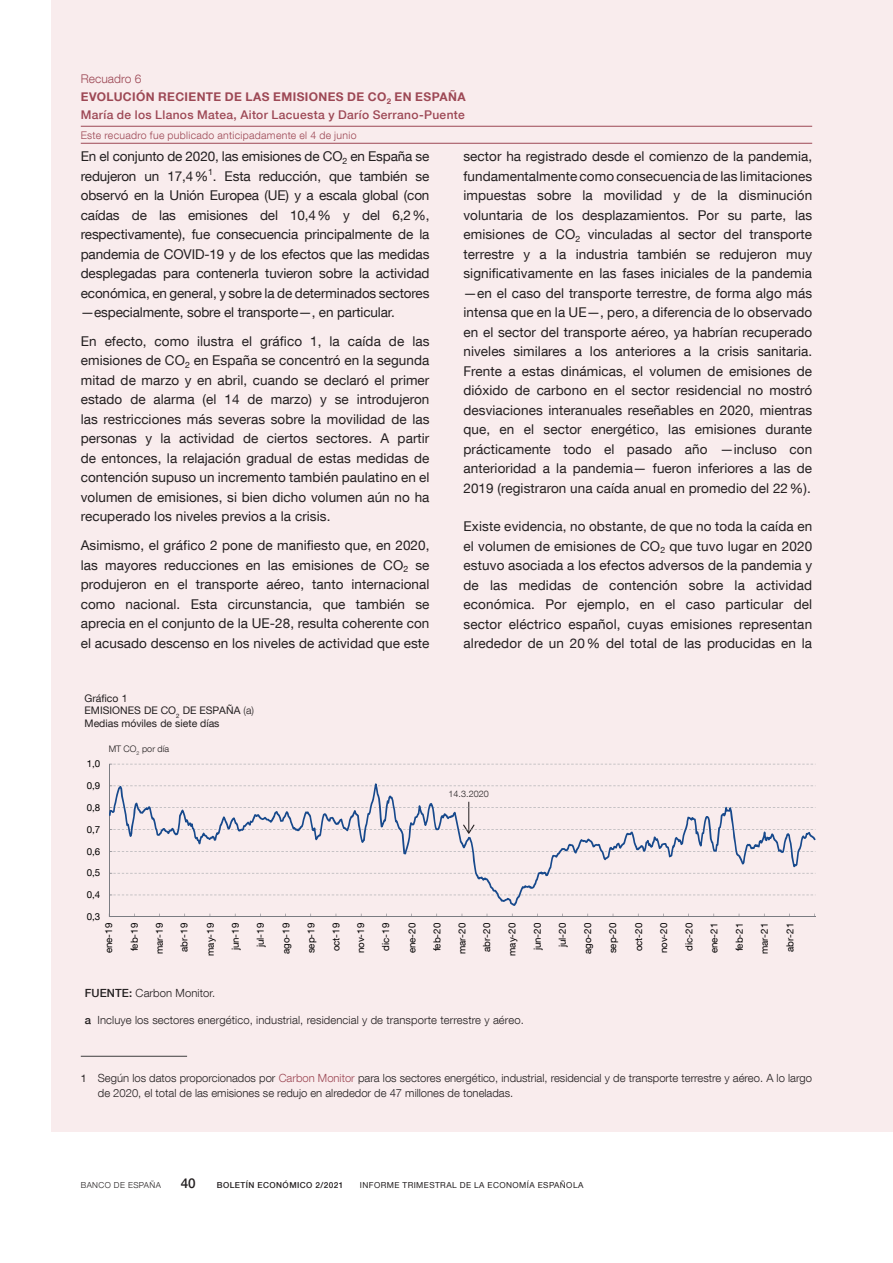
<style>
.page{position:relative;width:893px;height:1263px;background:#fff}
.page>*{position:absolute;margin:0;border:0;box-sizing:border-box;transform-origin:0 0}
.Texto_recuadro{font:13.5px/19.5px "Bd E Neue Helvetica";letter-spacing:.005em;color:#231f20;text-align:justify}
.t1{font:500 13.5px "Bd E Neue Helvetica";color:#231f20}
.Autores_recuadro{font:500 12px "Bd E Neue Helvetica";letter-spacing:.025em;color:#9d4855}
.t2{font:700 12px "Bd E Neue Helvetica";letter-spacing:.03em;color:#9d4855}
.Numero_recuadro{font:300 12px "Bd E Neue Helvetica";letter-spacing:.005em;color:#9d4855}
.Citas_recuadro{font:300 11.25px/15px "Bd E Neue Helvetica";color:#231f20}
.t3{font:10.5px/12.6px "Bd E Neue Helvetica";color:#231f20}
.Informacion_recuadro{font:300 10.5px "Bd E Neue Helvetica";letter-spacing:.03em;color:#9d4855}
.t4{font:9.75px "Bd E Neue Helvetica";color:#010000}
.t5{font:300 9px "Bd E Neue Helvetica";letter-spacing:.005em;color:#231f20}
.t6{font:8.25px "Bd E Neue Helvetica";letter-spacing:.05em;color:#231f20}
.t7{font:500 8.25px "Bd E Neue Helvetica";letter-spacing:.05em;color:#231f20}
.t8{font:300 8.25px "Bd E Neue Helvetica";letter-spacing:.05em;color:#231f20}
.s1{font-weight:300}
.s2{font-weight:500}
.s3{font-weight:400;font-size:10.5px}
.s4{color:#9d4855}
</style>
<div class="page">
<div style="left:51px;top:0;width:842px;height:1131px;background:#f9eced"></div>
<hr style="left:81px;top:143px;width:731px;height:1px;background:#9d4855">
<hr style="left:81px;top:126px;width:731px;height:1px;background:#9d4855">
<svg style="left:112px;top:764px;width:701px;height:1px"></svg>
<hr style="left:109px;top:764px;width:1px;height:153px;background:#7b7c82">
<hr style="left:109px;top:916px;width:706px;height:1px;background:#7b7c82">
<svg style="left:109px;top:783px;width:707px;height:123px"></svg>
<hr style="left:81px;top:1056px;width:106px;height:1px;background:#3e3e3f">
<p class="Numero_recuadro" style="left:81px;top:72px;width:62px">Recuadro 6</p>
<h4 class="t2" style="left:81px;top:90px;width:386px">EVOLUCIÓN RECIENTE DE LAS EMISIONES DE CO<sub>2</sub> EN ESPAÑA</h4>
<p class="Autores_recuadro" style="left:81px;top:108px;width:385px">María de los Llanos Matea, Aitor Lacuesta y Darío Serrano-Puente</p>
<p class="Informacion_recuadro" style="left:81px;top:129px;width:277px">Este recuadro fue publicado anticipadamente el 4 de junio</p>
<p class="Texto_recuadro" style="left:81px;top:146px;width:350px">En el conjunto de 2020, las emisiones de CO<sub>2</sub> en España se redujeron un 17,4%<sup>1</sup>. Esta reducción, que también se observó en la Unión Europea (UE) y a escala global (con caídas de las emisiones del 10,4% y del 6,2%, respectivamente), fue consecuencia principalmente de la pandemia de COVID-19 y de los efectos que las medidas desplegadas para contenerla tuvieron sobre la actividad económica, en general, y sobre la de determinados sectores —especialmente, sobre el transporte—, en particular.</p>
<p class="Texto_recuadro" style="left:81px;top:331px;width:350px">En efecto, como ilustra el gráfico 1, la caída de las emisiones de CO<sub>2</sub> en España se concentró en la segunda mitad de marzo y en abril, cuando se declaró el primer estado de alarma (el 14 de marzo) y se introdujeron las restricciones más severas sobre la movilidad de las personas y la actividad de ciertos sectores. A partir de entonces, la relajación gradual de estas medidas de contención supuso un incremento también paulatino en el volumen de emisiones, si bien dicho volumen aún no ha recuperado los niveles previos a la crisis.</p>
<p class="Texto_recuadro" style="left:81px;top:535px;width:350px">Asimismo, el gráfico 2 pone de manifiesto que, en 2020, las mayores reducciones en las emisiones de CO<sub>2</sub> se produjeron en el transporte aéreo, tanto internacional como nacional. Esta circunstancia, que también se aprecia en el conjunto de la UE‑28, resulta coherente con el acusado descenso en los niveles de actividad que este</p>
<p class="t3" style="left:85px;top:691px;width:171px">Gráfico 1<br>EMISIONES DE CO<sub>2</sub> DE ESPAÑA <span class="s1">(a)<br></span>Medias móviles de siete días</p>
<p class="t4" style="left:87px;top:758px;width:15px">1,0</p>
<p class="t4" style="left:87px;top:779px;width:15px">0,9</p>
<p class="t4" style="left:87px;top:801px;width:15px">0,8</p>
<p class="t4" style="left:87px;top:823px;width:15px">0,7</p>
<p class="t4" style="left:87px;top:845px;width:15px">0,6</p>
<p class="t4" style="left:87px;top:867px;width:15px">0,5</p>
<p class="t4" style="left:87px;top:889px;width:15px">0,4</p>
<p class="t5" style="left:109px;top:744px;width:62px">MT CO<sub>2</sub> por día</p>
<p class="Texto_recuadro" style="left:463px;top:146px;width:350px">sector ha registrado desde el comienzo de la pandemia, fundamentalmente como consecuencia de las limitaciones impuestas sobre la movilidad y de la disminución voluntaria de los desplazamientos. Por su parte, las emisiones de CO<sub>2</sub> vinculadas al sector del transporte terrestre y a la industria también se redujeron muy significativamente en las fases iniciales de la pandemia —en el caso del transporte terrestre, de forma algo más intensa que en la UE—, pero, a diferencia de lo observado en el sector del transporte aéreo, ya habrían recuperado niveles similares a los anteriores a la crisis sanitaria.<br>Frente a estas dinámicas, el volumen de emisiones de dióxido de carbono en el sector residencial no mostró desviaciones interanuales reseñables en 2020, mientras que, en el sector energético, las emisiones durante prácticamente todo el pasado año —incluso con anterioridad a la pandemia— fueron inferiores a las de 2019 (registraron una caída anual en promedio del 22%).</p>
<p class="Texto_recuadro" style="left:463px;top:516px;width:350px">Existe evidencia, no obstante, de que no toda la caída en el volumen de emisiones de CO<sub>2</sub> que tuvo lugar en 2020 estuvo asociada a los efectos adversos de la pandemia y de las medidas de contención sobre la actividad económica. Por ejemplo, en el caso particular del sector eléctrico español, cuyas emisiones representan alrededor de un 20% del total de las producidas en la</p>
<p class="t5" style="left:448px;top:788px;width:42px">14.3.2020</p>
<p class="t4" style="left:87px;top:910px;width:15px">0,3</p>
<p class="t4" style="left:103px;top:953px;width:32px;rotate:-90deg">ene-19</p>
<p class="t4" style="left:128px;top:951px;width:30px;rotate:-90deg">feb-19</p>
<p class="t4" style="left:153px;top:954px;width:33px;rotate:-90deg">mar-19</p>
<p class="t4" style="left:178px;top:952px;width:30px;rotate:-90deg">abr-19</p>
<p class="t4" style="left:204px;top:956px;width:35px;rotate:-90deg">may-19</p>
<p class="t4" style="left:229px;top:950px;width:29px;rotate:-90deg">jun-19</p>
<p class="t4" style="left:254px;top:947px;width:26px;rotate:-90deg">jul-19</p>
<p class="t4" style="left:280px;top:954px;width:32px;rotate:-90deg">ago-19</p>
<p class="t4" style="left:305px;top:953px;width:32px;rotate:-90deg">sep-19</p>
<p class="t4" style="left:330px;top:951px;width:30px;rotate:-90deg">oct-19</p>
<p class="t4" style="left:355px;top:953px;width:32px;rotate:-90deg">nov-19</p>
<p class="t4" style="left:380px;top:951px;width:29px;rotate:-90deg">dic-19</p>
<p class="t4" style="left:406px;top:953px;width:32px;rotate:-90deg">ene-20</p>
<p class="t4" style="left:431px;top:951px;width:30px;rotate:-90deg">feb-20</p>
<p class="t4" style="left:456px;top:954px;width:33px;rotate:-90deg">mar-20</p>
<p class="t4" style="left:481px;top:952px;width:30px;rotate:-90deg">abr-20</p>
<p class="t4" style="left:506px;top:956px;width:35px;rotate:-90deg">may-20</p>
<p class="t4" style="left:531px;top:950px;width:29px;rotate:-90deg">jun-20</p>
<p class="t4" style="left:556px;top:947px;width:26px;rotate:-90deg">jul-20</p>
<p class="t4" style="left:582px;top:954px;width:32px;rotate:-90deg">ago-20</p>
<p class="t4" style="left:607px;top:953px;width:32px;rotate:-90deg">sep-20</p>
<p class="t4" style="left:633px;top:951px;width:30px;rotate:-90deg">oct-20</p>
<p class="t4" style="left:658px;top:953px;width:32px;rotate:-90deg">nov-20</p>
<p class="t4" style="left:683px;top:951px;width:29px;rotate:-90deg">dic-20</p>
<p class="t4" style="left:708px;top:953px;width:32px;rotate:-90deg">ene-21</p>
<p class="t4" style="left:733px;top:951px;width:30px;rotate:-90deg">feb-21</p>
<p class="t4" style="left:758px;top:954px;width:33px;rotate:-90deg">mar-21</p>
<p class="t4" style="left:784px;top:952px;width:30px;rotate:-90deg">abr-21</p>
<p class="Citas_recuadro" style="left:85px;top:985px;width:132px"><span class="s2">FUENTE:</span> Carbon Monitor.</p>
<p class="Citas_recuadro" style="left:85px;top:1012px;width:441px"><span class="s2">a</span> Incluye los sectores energético, industrial, residencial y de transporte terrestre y aéreo.</p>
<p class="Citas_recuadro" style="left:98px;top:1070px;width:716px;text-indent:-17px"><span class="s3">1</span> Según los datos proporcionados por <span class="s4">Carbon Monitor</span> para los sectores energético, industrial, residencial y de transporte terrestre y aéreo. A lo largo de 2020, el total de las emisiones se redujo en alrededor de 47 millones de toneladas.</p>
<p class="t8" style="left:81px;top:1180px;width:82px">BANCO DE ESPAÑA</p>
<p class="t1" style="left:181px;top:1175px;width:16px">40</p>
<p class="t7" style="left:217px;top:1180px;width:128px">BOLETÍN ECONÓMICO 2/2021</p>
<p class="t6" style="left:360px;top:1180px;width:225px">INFORME TRIMESTRAL DE LA ECONOMÍA ESPAÑOLA</p>
</div>
